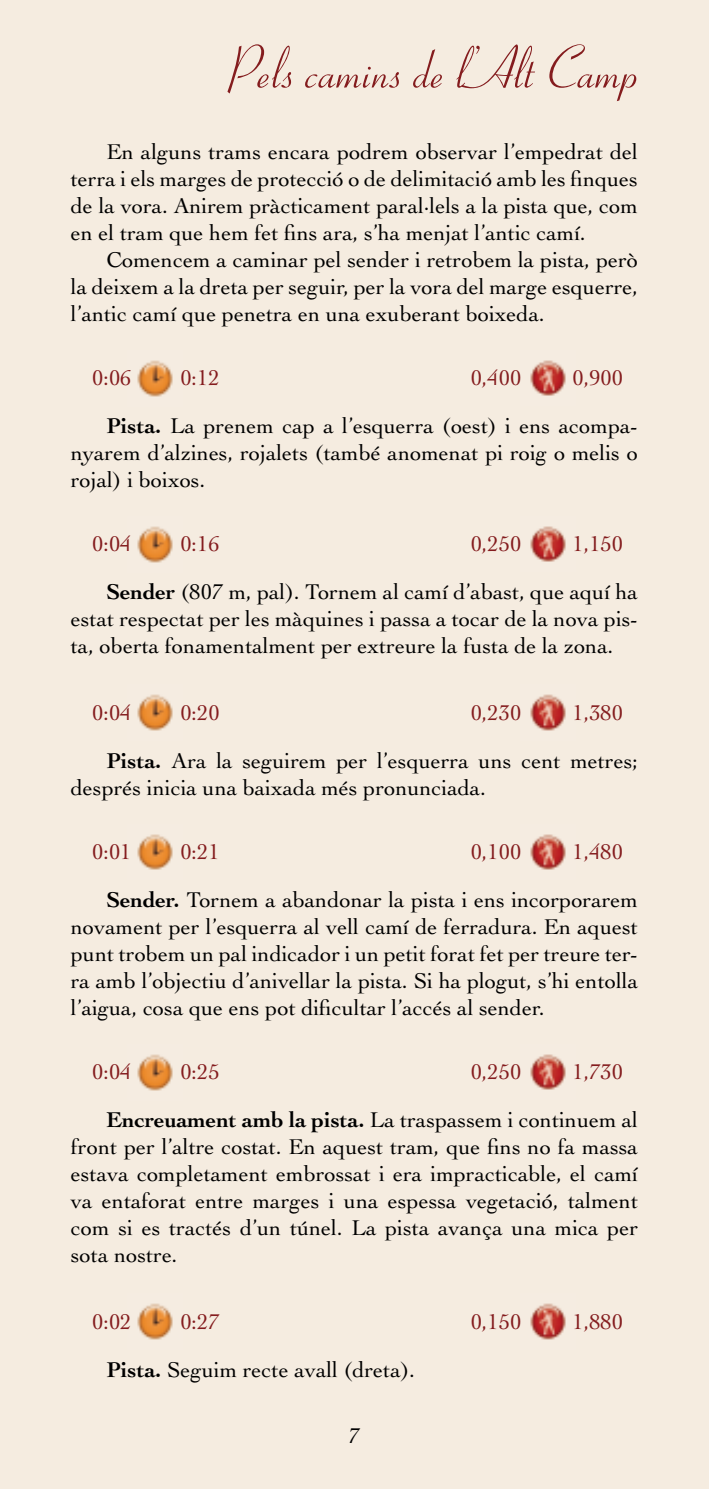
<style>
.page{position:relative;width:709px;height:1489px;background:#fff}
.page>*{position:absolute;margin:0;border:0;box-sizing:border-box;transform-origin:0 0}
.t1{font:60px "Coronet";color:#841c1e}
.t2{font:22.5px/27px "Cochin";color:#000}
.t3{font:22.5px "Cochin";color:#841c1e}
.s1{color:#841c1e}
.s2{font-weight:700}
</style>
<div class="page">
<div style="left:0;top:0;width:709px;height:1488px;background:#f5ece0"></div>
<img style="left:520px;top:350px;width:55px;height:55px">
<img style="left:127px;top:350px;width:56px;height:56px">
<img style="left:520px;top:516px;width:55px;height:56px">
<img style="left:127px;top:516px;width:56px;height:56px">
<img style="left:520px;top:685px;width:55px;height:55px">
<img style="left:127px;top:685px;width:56px;height:55px">
<img style="left:520px;top:824px;width:55px;height:55px">
<img style="left:127px;top:824px;width:56px;height:55px">
<img style="left:520px;top:1044px;width:55px;height:55px">
<img style="left:127px;top:1044px;width:56px;height:56px">
<img style="left:520px;top:1293px;width:55px;height:56px">
<img style="left:127px;top:1293px;width:56px;height:56px">
<h1 class="t1" style="left:227px;top:32px;width:412px">Pels camins de l’Alt Camp</h1>
<p class="t2" style="left:71px;top:138px;width:568px;text-align:justify;text-indent:35px">En alguns trams encara podrem observar l’empedrat del terra i els marges de protecció o de delimitació amb les finques de la vora. Anirem pràcticament paral·lels a la pista que, com en el tram que hem fet fins ara, s’ha menjat l’antic camí.</p>
<p class="t2" style="left:71px;top:246px;width:569px;text-align:justify;text-indent:35px">Comencem a caminar pel sender i retrobem la pista, però la deixem a la dreta per seguir, per la vora del marge esquerre, l’antic camí que penetra en una exuberant boixeda.</p>
<p class="t3" style="left:92px;top:365px;width:41px">0:06</p>
<p class="t3" style="left:180px;top:365px;width:39px">0:12</p>
<p class="t3" style="left:471px;top:365px;width:52px">0,400</p>
<p class="t2" style="left:106px;top:353px;width:533px;line-height:48.2px;text-indent:466px"><span class="s1">0,900<br></span><span class="s2">Pista.</span> La prenem cap a l’esquerra (oest) i ens acompa-</p>
<p class="t2" style="left:71px;top:439px;width:568px">nyarem d’alzines, rojalets (també anomenat pi roig o melis o rojal) i boixos.</p>
<p class="t3" style="left:92px;top:531px;width:40px">0:04</p>
<p class="t3" style="left:180px;top:531px;width:41px">0:16</p>
<p class="t3" style="left:470px;top:531px;width:52px">0,250</p>
<p class="t2" style="left:106px;top:520px;width:533px;line-height:48.2px;text-indent:466px"><span class="s1">1,150<br></span><span class="s2">Sender</span> (807 m, pal). Tornem al camí d’abast, que aquí ha</p>
<p class="t2" style="left:71px;top:605px;width:568px">estat respectat per les màquines i passa a tocar de la nova pis&shy;ta, oberta fonamentalment per extreure la fusta de la zona.</p>
<p class="t3" style="left:92px;top:699px;width:40px">0:04</p>
<p class="t3" style="left:180px;top:699px;width:41px">0:20</p>
<p class="t3" style="left:471px;top:699px;width:52px">0,230</p>
<p class="t2" style="left:106px;top:688px;width:533px;line-height:48.2px;text-indent:466px"><span class="s1">1,380<br></span><span class="s2">Pista.</span> Ara la seguirem per l’esquerra uns cent metres;</p>
<p class="t2" style="left:71px;top:773px;width:416px">després inicia una baixada més pronunciada.</p>
<p class="t2" style="left:106px;top:827px;width:533px;line-height:48.2px;text-indent:466px"><span class="s1">1,480<br></span><span class="s2">Sender.</span> Tornem a abandonar la pista i ens incorporarem</p>
<p class="t2" style="left:71px;top:913px;width:568px;text-align:justify">novament per l’esquerra al vell camí de ferradura. En aquest punt trobem un pal indicador i un petit forat fet per treure ter&shy;ra amb l’objectiu d’anivellar la pista. Si ha plogut, s’hi entolla l’aigua, cosa que ens pot dificultar l’accés al sender.</p>
<p class="t3" style="left:92px;top:838px;width:41px">0:01</p>
<p class="t3" style="left:180px;top:838px;width:41px">0:21</p>
<p class="t3" style="left:470px;top:838px;width:52px">0,100</p>
<p class="t3" style="left:92px;top:1059px;width:40px">0:04</p>
<p class="t3" style="left:180px;top:1058px;width:29px">0:25</p>
<p class="t3" style="left:471px;top:1058px;width:52px">0,250</p>
<p class="t2" style="left:106px;top:1047px;width:533px;line-height:48.2px;text-indent:466px"><span class="s1">1,730<br></span><span class="s2">Encreuament amb la pista.</span> La traspassem i continuem al</p>
<p class="t2" style="left:71px;top:1133px;width:568px;text-align:justify">front per l’altre costat. En aquest tram, que fins no fa massa estava completament embrossat i era impracticable, el camí va entaforat entre marges i una espessa vegetació, talment com si es tractés d’un túnel. La pista avança una mica per sota nostre.</p>
<p class="t3" style="left:92px;top:1308px;width:39px">0:02</p>
<p class="t3" style="left:180px;top:1308px;width:41px">0:27</p>
<p class="t3" style="left:471px;top:1308px;width:52px">0,150</p>
<p class="t3" style="left:572px;top:1308px;width:52px">1,880</p>
<p class="t2" style="left:106px;top:1355px;width:310px"><span class="s2">Pista.</span> Seguim recte avall (dreta).</p>
</div>
